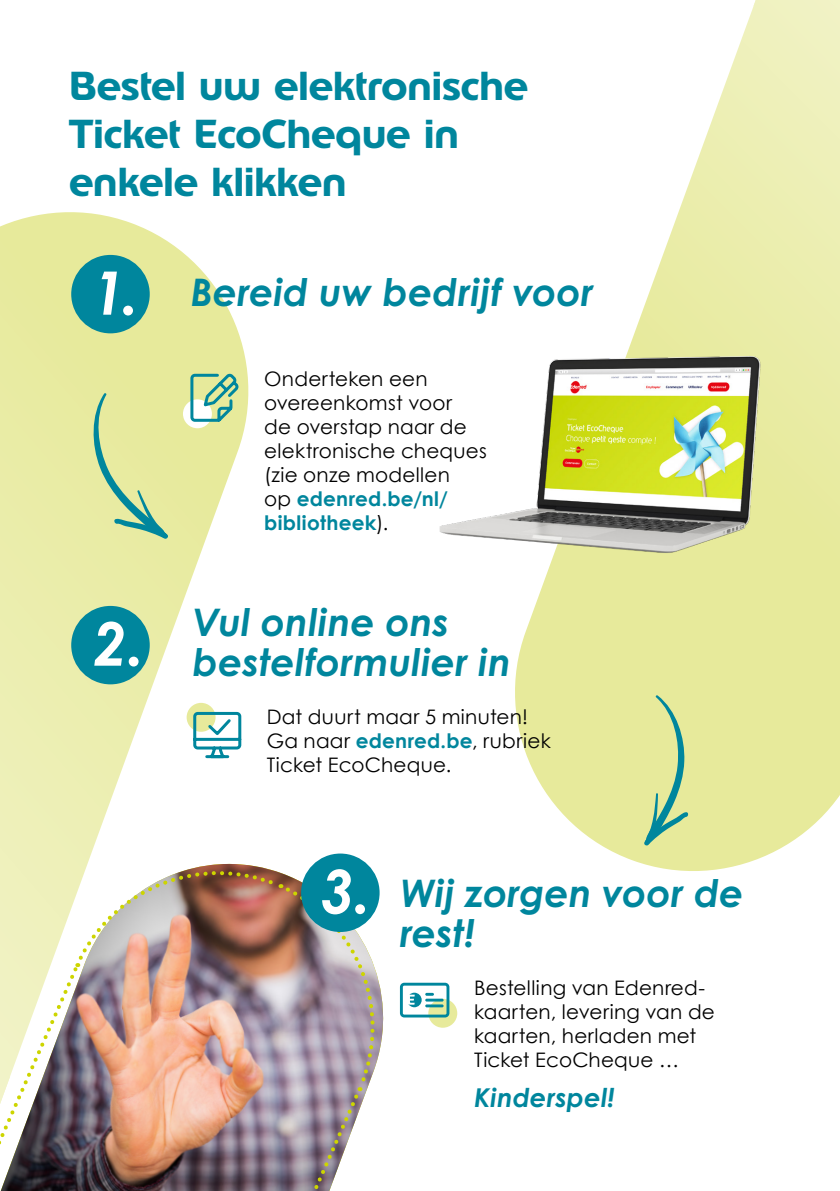
<style>
.page{position:relative;width:840px;height:1191px;background:#fff}
.page>*{position:absolute;margin:0;border:0;box-sizing:border-box;transform-origin:0 0}
.t1{font:italic 700 60px "Century Gothic Std";color:#fff}
.t2{font:700 40px/48px "Edenred";color:#00869d}
.t3{font:italic 700 38px/40px "Century Gothic Std";letter-spacing:.005em;color:#00869d}
.t4{font:italic 700 26px "Century Gothic Std";color:#00869d}
.t5{font:20px/24px "Century Gothic";letter-spacing:.01em;color:#000}
.s1{font-size:60px;color:#fff}
.s2{font-weight:700;color:#00869d}
</style>
<div class="page">
<svg style="left:515px;top:0;width:324px;height:871px"></svg>
<svg style="left:0;top:212px;width:249px;height:632px"></svg>
<svg style="left:0;top:844px;width:95px;height:10px"></svg>
<img style="left:0;top:854px;width:384px;height:337px">
<div style="left:71px;top:255px;width:79px;height:78px;background:#00869d;border-radius:50%"></div>
<div style="left:301px;top:853px;width:78px;height:79px;background:#00869d;border-radius:50%"></div>
<div style="left:428px;top:998px;width:29px;height:29px;background:#e7ea9b;border-radius:50%"></div>
<svg style="left:399px;top:982px;width:50px;height:35px"></svg>
<img style="left:439px;top:279px;width:400px;height:352px">
<div style="left:71px;top:606px;width:79px;height:78px;background:#00869d;border-radius:50%"></div>
<div style="left:186px;top:703px;width:29px;height:29px;background:#e7ea9b;border-radius:50%"></div>
<svg style="left:192px;top:710px;width:51px;height:49px"></svg>
<div style="left:183px;top:399px;width:29px;height:29px;background:#fff;border-radius:50%"></div>
<svg style="left:189px;top:371px;width:52px;height:53px"></svg>
<svg style="left:90px;top:392px;width:79px;height:148px"></svg>
<svg style="left:642px;top:694px;width:46px;height:152px"></svg>
<h2 class="t2" style="left:69px;top:62px;width:460px">Bestel uw elektronische<br>Ticket EcoCheque in enkele klikken</h2>
<h3 class="t3" style="left:92px;top:272px;width:503px"><span class="s1">1.</span> Bereid uw bedrijf voor</h3>
<h1 class="t1" style="left:93px;top:605px;width:52px">2.</h1>
<p class="t5" style="left:264px;top:367px;width:224px">Onderteken een overeenkomst voor<br>de overstap naar de elektronische cheques (zie onze modellen<br>op <span class="s2">edenred.be/nl/ bibliotheek</span>).</p>
<h3 class="t3" style="left:193px;top:601px;width:319px">Vul online ons bestelformulier in</h3>
<p class="t5" style="left:266px;top:704px;width:285px">Dat duurt maar 5 minuten!<br>Ga naar <span class="s2">edenred.be</span>, rubriek<br>Ticket EcoCheque.</p>
<h3 class="t3" style="left:400px;top:872px;width:344px;text-indent:-80px"><span class="s1">3.</span> Wij zorgen voor de rest!</h3>
<p class="t5" style="left:474px;top:975px;width:242px">Bestelling van Edenred&shy;kaarten, levering van de kaarten, herladen met<br>Ticket EcoCheque …</p>
<h3 class="t4" style="left:474px;top:1081px;width:142px">Kinderspel!</h3>
</div>
